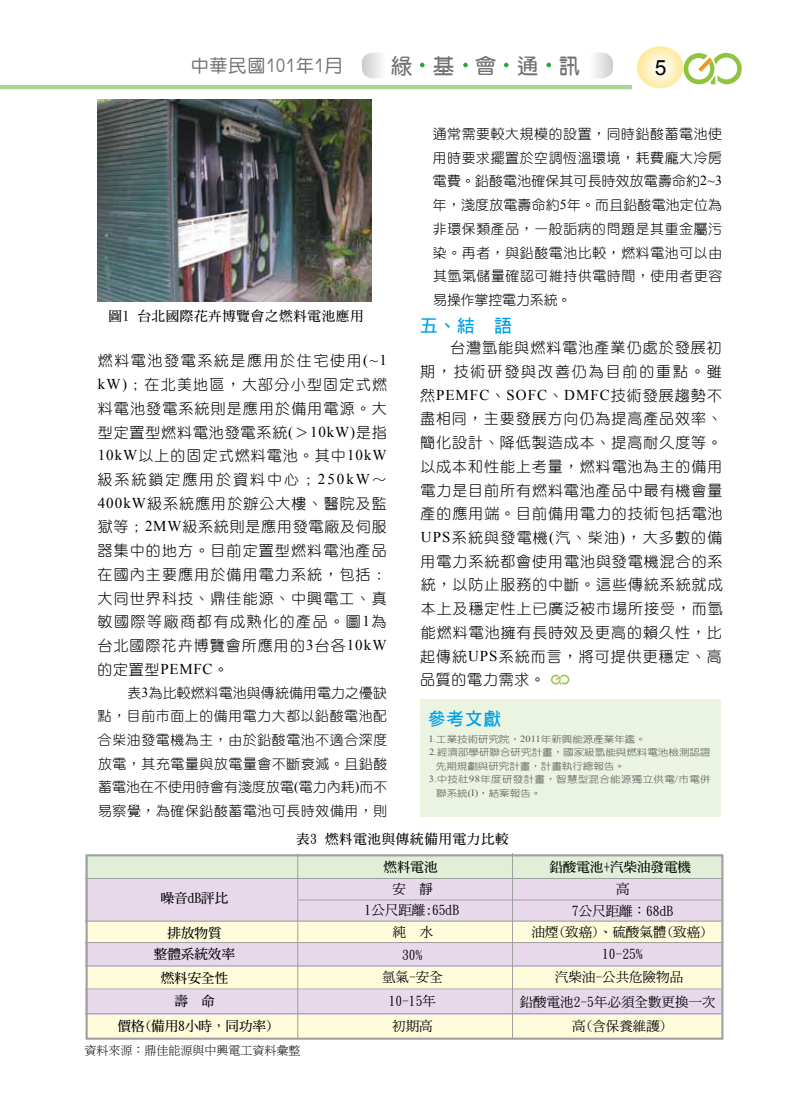
<style>
.page{position:relative;width:808px;height:1106px;background:#fff}
.page>*{position:absolute;margin:0;border:0;box-sizing:border-box;transform-origin:0 0}
.t1{font:21px "DF Yuan Bd HK BF";letter-spacing:1em;color:#727171}
.t2{font:21px "Arial";color:#000}
.t3{font:18px "DF Yuan Md HK BF";letter-spacing:.05em;color:#727171}
.t4{font:18px "DF Hei Bd HK BF";color:#00a0e9}
.t5{font:15px/23.7px "DF Yuan Lt HK BF";letter-spacing:.07em;color:#000;text-align:justify}
.t6{font:15px "Times New Roman";letter-spacing:.07em;color:#000}
.t7{font:13.8px/23.7px "DF Yuan Lt HK BF";letter-spacing:.05em;color:#000;text-align:justify}
.t8{font:13.5px "DF Ming Md HK BF";color:#000}
.t9{font:13.5px/21.3px "DF Ming Bd HK BF";color:#000;text-align:center}
.t10{font:13.5px "DF Ming Bd HK BF";letter-spacing:.05em;color:#000}
.t11{font:12px "DF Ming Lt HK BF";color:#000}
.t12{font:9.45px "DF Yuan Lt HK BF";color:#595757;scale:1.11 1}
.t13{font:9.45px "DF Yuan Lt HK BF";letter-spacing:.03em;color:#595757;scale:1.11 1}
.s1{font-family:"Times New Roman"}
.s2{font-family:"DF Yuan Lt HK BF"}
</style>
<div class="page">
<hr style="left:0;top:85px;width:632px;height:4px;background:#add397">
<svg style="left:420px;top:63px;width:5px;height:4px"></svg>
<svg style="left:463px;top:63px;width:5px;height:4px"></svg>
<svg style="left:504px;top:63px;width:4px;height:4px"></svg>
<svg style="left:546px;top:63px;width:5px;height:4px"></svg>
<svg style="left:595px;top:53px;width:18px;height:25px"></svg>
<svg style="left:362px;top:53px;width:19px;height:25px"></svg>
<svg style="left:637px;top:46px;width:105px;height:42px"></svg>
<img style="left:98px;top:99px;width:273px;height:203px">
<div style="left:86px;top:922px;width:636px;height:22px;background:#fffcdb"></div>
<div style="left:86px;top:967px;width:637px;height:24px;background:#fffcdb"></div>
<div style="left:86px;top:1013px;width:637px;height:24px;background:#fffcdb"></div>
<div style="left:85px;top:878px;width:636px;height:43px;background:#e7d8ea"></div>
<div style="left:85px;top:942px;width:636px;height:24px;background:#e7d8ea"></div>
<div style="left:85px;top:990px;width:636px;height:24px;background:#e7d8ea"></div>
<div style="left:86px;top:854px;width:637px;height:24px;background:#e1eed8"></div>
<hr style="left:85px;top:878px;width:637px;height:1px;background:#9fa0a0">
<hr style="left:297px;top:853px;width:1px;height:186px;background:#9fa0a0">
<hr style="left:512px;top:853px;width:1px;height:185px;background:#9fa0a0">
<hr style="left:299px;top:899px;width:423px;height:1px;background:#9fa0a0">
<hr style="left:85px;top:920px;width:637px;height:1px;background:#9fa0a0">
<hr style="left:85px;top:942px;width:637px;height:1px;background:#9fa0a0">
<hr style="left:85px;top:965px;width:637px;height:1px;background:#9fa0a0">
<hr style="left:85px;top:988px;width:637px;height:1px;background:#9fa0a0">
<hr style="left:85px;top:1013px;width:637px;height:1px;background:#9fa0a0">
<div style="left:86px;top:854px;width:637px;height:185px;border:2px solid #9fa0a0"></div>
<svg style="left:551px;top:674px;width:18px;height:10px"></svg>
<div style="left:420px;top:698px;width:301px;height:118px;background:#eaf4e1"></div>
<p class="t3" style="left:191px;top:57px;width:154px">中華民國101年1月</p>
<h1 class="t1" style="left:391px;top:55px;width:190px">綠基會通訊</h1>
<h1 class="t2" style="left:655px;top:54px;width:13px">5</h1>
<p class="t10" style="left:108px;top:310px;width:257px">圖1 台北國際花卉博覽會之燃料電池應用</p>
<p class="t5" style="left:97px;top:349px;width:291px">燃料電池發電系統是應用於住宅使用<span class="s1">(~1 kW)</span>；在北美地區，大部分小型固定式燃料電池發電系統則是應用於備用電源。大型定置型燃料電池發電系統<span class="s1">(</span>＞<span class="s1">10kW)</span>是指<span class="s1">10kW</span>以上的固定式燃料電池。其中<span class="s1">10kW</span>級系統鎖定應用於資料中心；<span class="s1">250kW</span>～<span class="s1">400kW</span>級系統應用於辦公大樓、醫院及監獄等；<span class="s1">2MW</span>級系統則是應用發電廠及伺服器集中的地方。目前定置型燃料電池產品在國內主要應用於備用電力系統，包括：大同世界科技、鼎佳能源、中興電工、真敏國際等廠商都有成熟化的產品。圖<span class="s1">1</span>為台北國際花卉博覽會所應用的<span class="s1">3</span>台各<span class="s1">10kW</span>的定置型<span class="s1">PEMFC</span>。</p>
<p class="t7" style="left:98px;top:681px;width:291px;text-indent:30px">表<span class="s1">3</span>為比較燃料電池與傳統備用電力之優缺點，目前市面上的備用電力大都以鉛酸電池配合柴油發電機為主，由於鉛酸電池不適合深度放電，其充電量與放電量會不斷衰減。且鉛酸蓄電池在不使用時會有淺度放電<span class="s1">(</span>電力內耗<span class="s1">)</span>而不易察覺，為確保鉛酸蓄電池可長時效備用，則</p>
<p class="t7" style="left:433px;top:122px;width:291px">通常需要較大規模的設置，同時鉛酸蓄電池使用時要求擺置於空調恆溫環境，耗費龐大冷房電費。鉛酸電池確保其可長時效放電壽命約<span class="s1">2~3</span>年，淺度放電壽命約<span class="s1">5</span>年。而且鉛酸電池定位為非環保類產品，一般詬病的問題是其重金屬污染。再者，與鉛酸電池比較，燃料電池可以由其氫氣儲量確認可維持供電時間，使用者更容易操作掌控電力系統。</p>
<p class="t4" style="left:420px;top:316px;width:94px">五、結 語</p>
<p class="t5" style="left:420px;top:336px;width:303px;text-align:right">台灣氫能與燃料電池產業仍處於發展初<br>期，技術研發與改善仍為目前的重點。雖</p>
<p class="t6" style="left:420px;top:384px;width:303px"><span class="s2">然</span>PEMFC<span class="s2">、</span>SOFC<span class="s2">、</span>DMFC<span class="s2">技術發展趨勢不</span></p>
<p class="t5" style="left:420px;top:407px;width:304px">盡相同，主要發展方向仍為提高產品效率、簡化設計、降低製造成本、提高耐久度等。以成本和性能上考量，燃料電池為主的備用電力是目前所有燃料電池產品中最有機會量產的應用端。目前備用電力的技術包括電池<span class="s1">UPS</span>系統與發電機<span class="s1">(</span>汽、柴油<span class="s1">)</span>，大多數的備用電力系統都會使用電池與發電機混合的系統，以防止服務的中斷。這些傳統系統就成本上及穩定性上已廣泛被市場所接受，而氫能燃料電池擁有長時效及更高的賴久性，比起傳統<span class="s1">UPS</span>系統而言，將可提供更穩定、高品質的電力需求。</p>
<p class="t4" style="left:428px;top:709px;width:75px">參考文獻</p>
<p class="t12" style="left:428px;top:734px;width:197px"><span class="s1">1.</span>工業技術研究院，<span class="s1">2011</span>年新興能源產業年鑑。</p>
<p class="t12" style="left:429px;top:747px;width:255px"><span class="s1">2.</span>經濟部學研聯合研究計畫，國家級氫能與燃料電池檢測認證</p>
<p class="t12" style="left:436px;top:761px;width:172px">先期規劃與研究計畫，計畫執行總報告。</p>
<p class="t13" style="left:429px;top:774px;width:255px"><span class="s1">3.</span>中技社<span class="s1">98</span>年度研發計畫，智慧型混合能源獨立供電<span class="s1">/</span>市電併</p>
<p class="t12" style="left:436px;top:788px;width:96px">聯系統<span class="s1">(I)</span>，結案報告。</p>
<p class="t10" style="left:296px;top:832px;width:214px">表3 燃料電池與傳統備用電力比較</p>
<p class="t9" style="left:161px;top:887px;width:69px">噪音dB評比</p>
<p class="t9" style="left:154px;top:922px;width:82px">排放物質<br>整體系統效率</p>
<p class="t9" style="left:161px;top:966px;width:69px;line-height:23.4px">燃料安全性壽 命</p>
<p class="t9" style="left:118px;top:1015px;width:157px">價格(備用8小時，同功率)</p>
<p class="t11" style="left:85px;top:1044px;width:218px">資料來源：鼎佳能源與中興電工資料彙整</p>
<p class="t9" style="left:384px;top:855px;width:55px">燃料電池</p>
<p class="t9" style="left:549px;top:855px;width:143px">鉛酸電池+汽柴油發電機</p>
<p class="t8" style="left:392px;top:881px;width:42px">安 靜</p>
<p class="t8" style="left:616px;top:882px;width:15px">高</p>
<p class="t8" style="left:393px;top:925px;width:42px">純 水</p>
<p class="t8" style="left:365px;top:903px;width:96px">1公尺距離:65dB</p>
<p class="t8" style="left:572px;top:904px;width:103px">7公尺距離：68dB</p>
<p class="t8" style="left:531px;top:925px;width:177px">油煙(致癌)、硫酸氣體(致癌)</p>
<p class="t8" style="left:402px;top:948px;width:22px">30%</p>
<p class="t8" style="left:602px;top:947px;width:42px">10-25%</p>
<p class="t8" style="left:382px;top:970px;width:62px">氫氣-安全</p>
<p class="t8" style="left:555px;top:969px;width:130px">汽柴油-公共危險物品</p>
<p class="t8" style="left:389px;top:994px;width:49px">10-15年</p>
<p class="t8" style="left:520px;top:994px;width:197px">鉛酸電池2-5年必須全數更換一次</p>
<p class="t8" style="left:392px;top:1019px;width:42px">初期高</p>
<p class="t8" style="left:572px;top:1018px;width:96px">高(含保養維護)</p>
</div>
